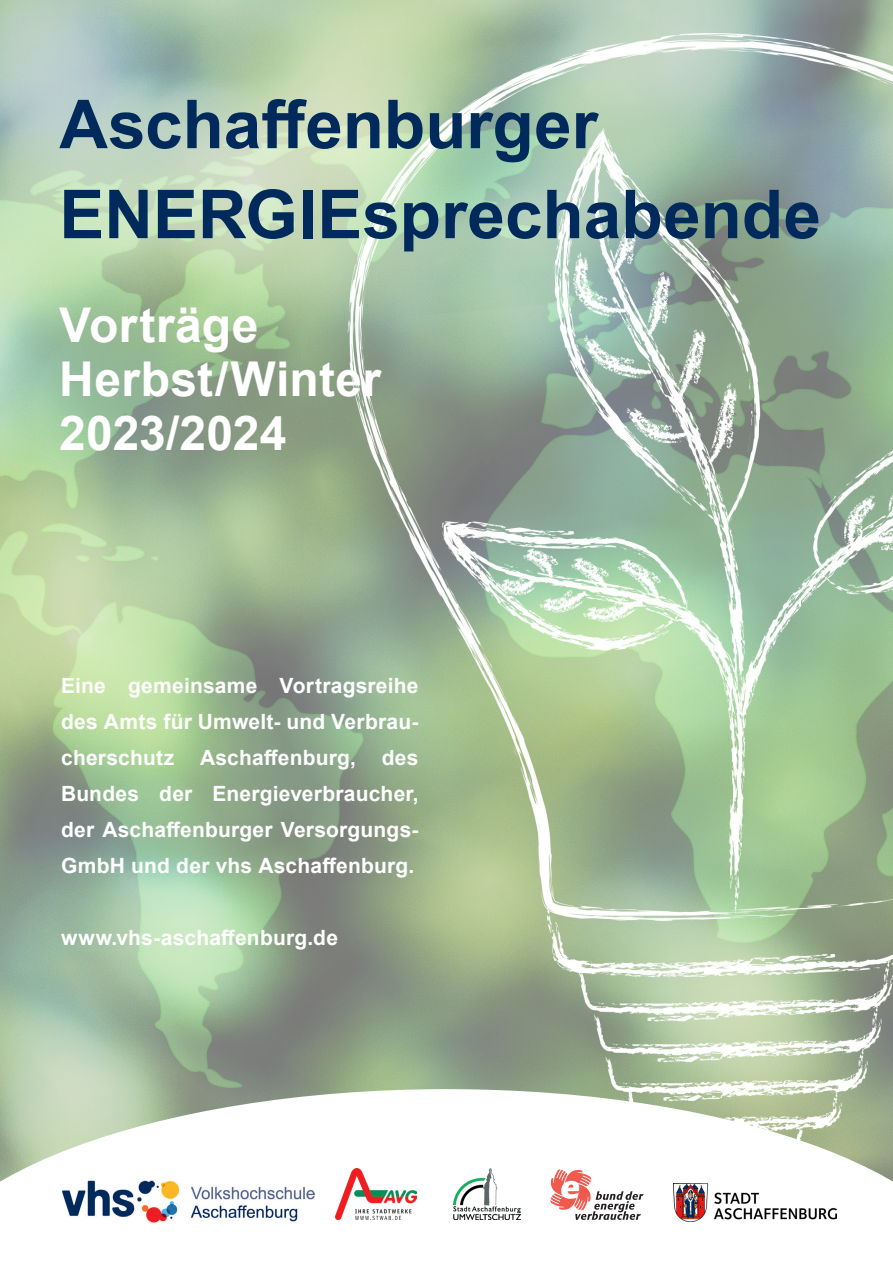
<style>
.page{position:relative;width:893px;height:1263px;background:#fff}
.page>*{position:absolute;margin:0;border:0;box-sizing:border-box;transform-origin:0 0}
.t1{font:700 67.5px/90px "Arial";color:#002a5c}
.t2{font:700 48px "Arial";letter-spacing:.005em;color:#fff}
.t3{font:700 21px/36px "Arial";letter-spacing:.01em;color:#fff;text-align:justify}
</style>
<div class="page">
<img style="left:0;top:0;width:893px;height:1089px">
<svg style="left:0;top:1089px;width:893px;height:133px"></svg>
<img style="left:63px;top:1180px;width:251px;height:43px">
<img style="left:674px;top:1183px;width:162px;height:38px">
<img style="left:335px;top:1169px;width:82px;height:51px">
<img style="left:454px;top:1169px;width:67px;height:51px">
<svg style="left:550px;top:1169px;width:94px;height:51px"></svg>
<p class="t1" style="left:59px;top:80px;width:763px">Aschaffenburger<br>ENERGIEsprechabende</p>
<p class="t2" style="left:59px;top:291px;width:201px">Vorträge</p>
<p class="t2" style="left:59px;top:345px;width:323px">Herbst/Winter</p>
<p class="t2" style="left:59px;top:399px;width:229px">2023/2024</p>
<p class="t3" style="left:61px;top:668px;width:359px">Eine gemeinsame Vortragsreihe des Amts für Umwelt- und Verbrau&shy;cherschutz Aschaffenburg, des Bundes der Energieverbraucher, der Aschaffenburger Versorgungs-GmbH und der vhs Aschaffenburg.</p>
<p class="t3" style="left:61px;top:920px;width:278px">www.vhs-aschaffenburg.de</p>
</div>
